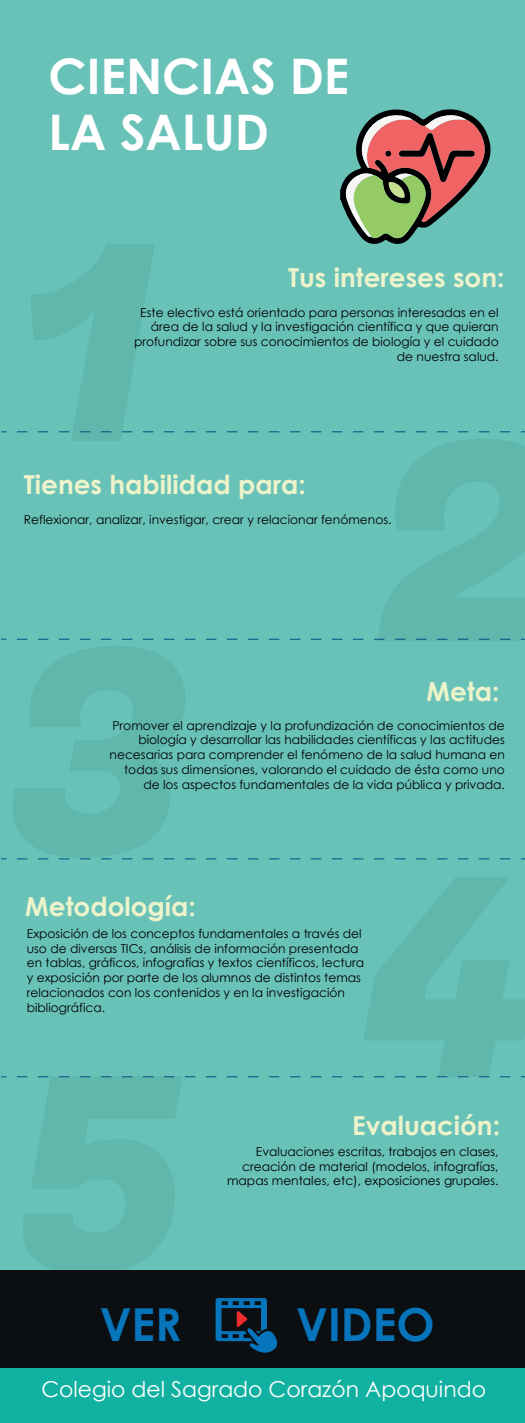
<style>
.page{position:relative;width:525px;height:1423px;background:#fff}
.page>*{position:absolute;margin:0;border:0;box-sizing:border-box;transform-origin:0 0}
.t1{font:700 49px/56px "Century Gothic";color:#fff}
.t2{font:700 45.5px "Century Gothic";color:#0775bc}
.t3{font:700 26.25px "Century Gothic";color:#edf3cb}
.t4{font:21.88px "Century Gothic";color:#fff}
.t5{font:12.25px/14.7px "Century Gothic";color:#000001;text-align:right}
</style>
<div class="page">
<div style="left:0;top:230px;width:525px;height:1193px;background:#69c2b8"></div>
<div style="left:0;top:0;width:525px;height:230px;background:#69c2b8"></div>
<div style="left:0;top:1366px;width:525px;height:57px;background:#11b1a1"></div>
<svg style="left:17px;top:431px;width:508px;height:1px"></svg>
<svg style="left:17px;top:639px;width:493px;height:1px"></svg>
<svg style="left:17px;top:858px;width:508px;height:1px"></svg>
<svg style="left:17px;top:1076px;width:493px;height:1px"></svg>
<svg style="left:340px;top:109px;width:151px;height:135px"></svg>
<div style="left:0;top:1270px;width:525px;height:98px;background:#0c0f12"></div>
<svg style="left:216px;top:1298px;width:61px;height:55px"></svg>
<h1 class="t1" style="left:49px;top:46px;width:302px">CIENCIAS DE<br>LA SALUD</h1>
<h3 class="t3" style="left:288px;top:257px;width:218px">Tus intereses son:</h3>
<p class="t5" style="left:134px;top:305px;width:366px">Este electivo está orientado para personas interesadas en el área de la salud y la investigación científica y que quieran profundizar sobre sus conocimientos de biología y el cuidado de nuestra salud.</p>
<h3 class="t3" style="left:24px;top:464px;width:283px">Tienes habilidad para:</h3>
<p class="t5" style="left:24px;top:512px;width:369px">Reflexionar, analizar, investigar, crear y relacionar fenómenos.</p>
<h3 class="t3" style="left:427px;top:672px;width:74px">Meta:</h3>
<p class="t5" style="left:110px;top:718px;width:397px">Promover el aprendizaje y la profundización de conocimientos de biología y desarrollar las habilidades científicas y las actitudes necesarias para comprender el fenómeno de la salud humana en todas sus dimensiones, valorando el cuidado de ésta como uno de los aspectos fundamentales de la vida pública y privada.</p>
<h3 class="t3" style="left:25px;top:887px;width:172px">Metodología:</h3>
<p class="t5" style="left:27px;top:926px;width:339px;text-align:left">Exposición de los conceptos fundamentales a través del uso de diversas TICs, análisis de información presentada en tablas, gráficos, infografías y textos científicos, lectura y exposición por parte de los alumnos de distintos temas relacionados con los contenidos y en la investigación bibliográfica.</p>
<h3 class="t3" style="left:352px;top:1105px;width:150px">Evaluación:</h3>
<p class="t5" style="left:227px;top:1144px;width:273px">Evaluaciones escritas, trabajos en clases, creación de material (modelos, infografías, mapas mentales, etc), exposiciones grupales.</p>
<h2 class="t2" style="left:100px;top:1290px;width:83px">VER</h2>
<h2 class="t2" style="left:296px;top:1290px;width:140px">VIDEO</h2>
<h3 class="t4" style="left:41px;top:1373px;width:446px">Colegio del Sagrado Corazón Apoquindo</h3>
</div>
